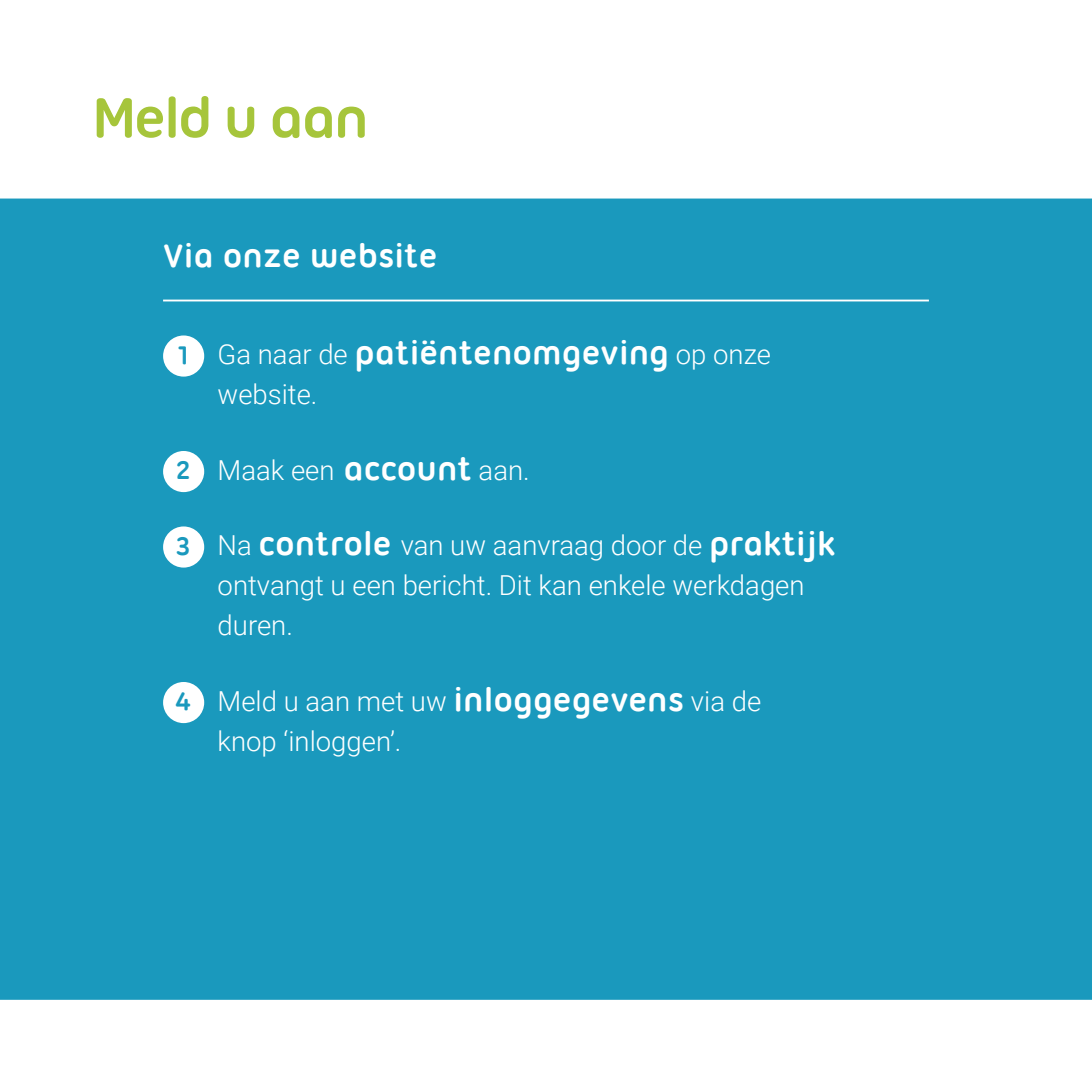
<style>
.page{position:relative;width:1092px;height:1092px;background:#fff}
.page>*{position:absolute;margin:0;border:0;box-sizing:border-box;transform-origin:0 0}
.t1{font:700 60px "Ubuntu Titling";letter-spacing:-.04em;color:#a6c53b}
.t2{font:700 35px "Ubuntu Titling";color:#fff}
.t3{font:300 27.5px/40px "Roboto";color:#fff}
.s1{font-size:27.5px;color:#1a99bd}
.s2{font-family:"Roboto";font-weight:300;font-size:27.5px}
.s3{font-family:"Ubuntu Titling";font-weight:700;color:#1a99bd}
.s4{font-family:"Ubuntu Titling";font-weight:700;font-size:35px}
</style>
<div class="page">
<div style="left:0;top:198px;width:1091px;height:801px;background:#1a99bd"></div>
<div style="left:163px;top:335px;width:41px;height:41px;background:#fff;border-radius:50%"></div>
<div style="left:163px;top:451px;width:41px;height:41px;background:#fff;border-radius:50%"></div>
<div style="left:163px;top:526px;width:41px;height:41px;background:#fff;border-radius:50%"></div>
<div style="left:163px;top:682px;width:41px;height:41px;background:#fff;border-radius:50%"></div>
<hr style="left:163px;top:299px;width:765px;height:2px;background:#fff">
<h1 class="t1" style="left:92px;top:83px;width:278px">Meld u aan</h1>
<p class="t2" style="left:163px;top:236px;width:276px">Via onze website</p>
<p class="t2" style="left:178px;top:332px;width:594px"><span class="s1">1</span> <span class="s2">Ga naar de</span> patiëntenomgeving <span class="s2">op onze</span></p>
<p class="t3" style="left:217px;top:373px;width:101px">website.</p>
<p class="t3" style="left:176px;top:449px;width:355px"><span class="s3">2</span> Maak een <span class="s4">account</span> aan.</p>
<p class="t3" style="left:217px;top:524px;width:619px;text-indent:-42px"><span class="s3">3</span> Na <span class="s4">controle</span> van uw aanvraag door de <span class="s4">praktijk </span>ontvangt u een bericht. Dit kan enkele werkdagen duren.</p>
<p class="t3" style="left:217px;top:679px;width:545px;text-indent:-42px"><span class="s3">4</span> Meld u aan met uw <span class="s4">inloggegevens</span> via de knop ‘inloggen’.</p>
</div>
